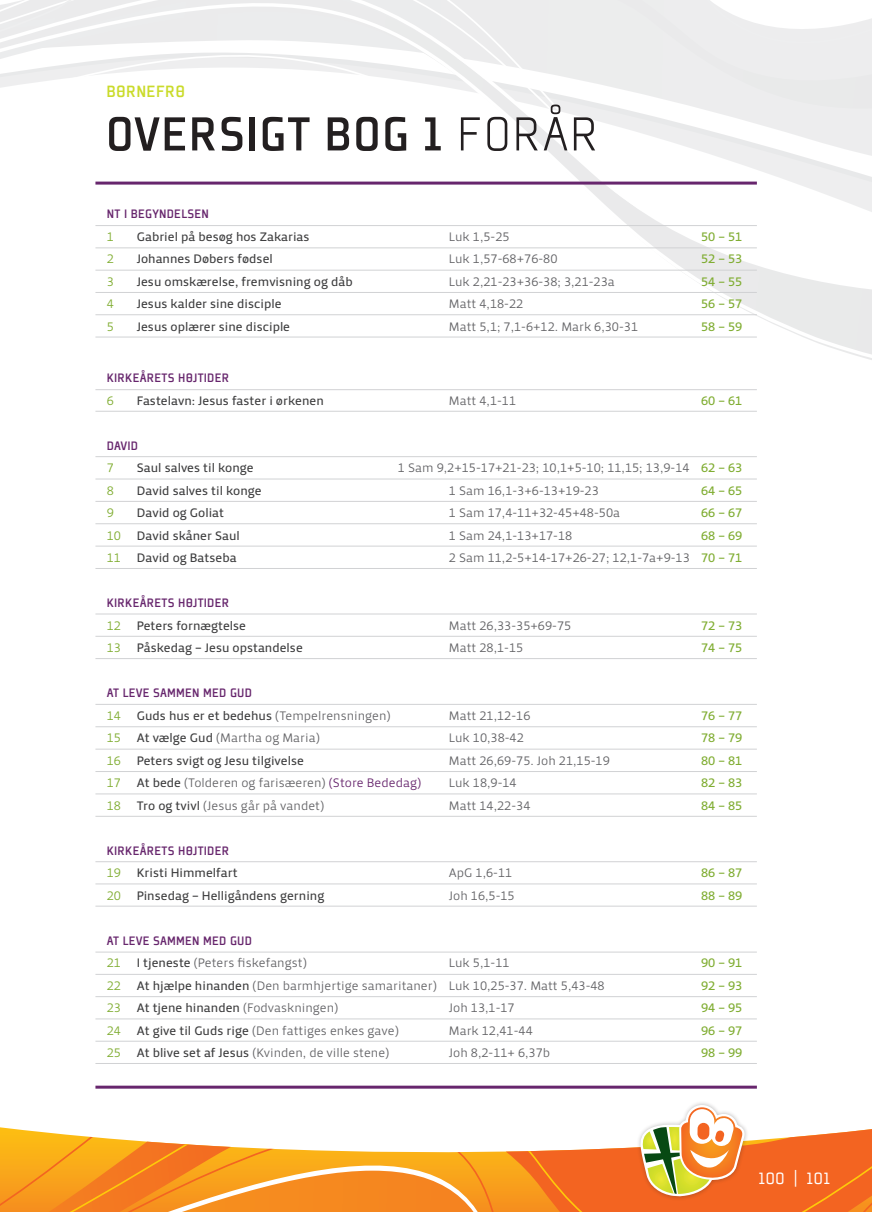
<style>
.page{position:relative;width:872px;height:1212px;background:#fff}
.page>*{position:absolute;margin:0;border:0;box-sizing:border-box;transform-origin:0 0}
.t1{font:500 52.5px "Plexes Pro";letter-spacing:.015em;color:#231f20}
.t2{font:500 18px "Plexes Pro";letter-spacing:.015em;color:#cadb2a}
.t3{font:18px "Plexes Pro";color:#fff}
.t4{font:500 13.5px "Plexes Pro";letter-spacing:.015em;color:#67266d}
.t5{font:12.75px "Priva One Pro";color:#636366}
.t6{font:12.75px "Priva Two Pro";color:#3e3e3f}
.t7{font:12.75px "Priva Two Pro";color:#80ad32}
.t8{font:12.75px "Priva One Pro";color:#80ad32}
.s1{font-weight:300}
.s2{font-family:"Priva Two Pro";color:#80ad32}
.s3{font-family:"Priva One Pro";color:#80ad32}
.s4{font-family:"Priva One Pro";color:#636366}
.s5{color:#80ad32}
.s6{font-family:"Priva Two Pro";color:#3e3e3f}
.s7{color:#67266d}
</style>
<div class="page">
<svg style="left:95px;top:278px;width:777px;height:133px"></svg>
<svg style="left:0;top:56px;width:872px;height:222px"></svg>
<svg style="left:0;top:0;width:872px;height:56px;fill:#eceded"></svg>
<svg style="left:95px;top:1088px;width:662px;height:1px"></svg>
<svg style="left:0;top:1103px;width:872px;height:109px"></svg>
<hr style="left:95px;top:182px;width:662px;height:3px;background:#67266d">
<hr style="left:95px;top:1085px;width:662px;height:3px;background:#67266d">
<hr style="left:95px;top:248px;width:662px;height:1px;background:#d1d2d4">
<hr style="left:95px;top:270px;width:662px;height:1px;background:#d1d2d4">
<hr style="left:95px;top:292px;width:662px;height:1px;background:#d1d2d4">
<hr style="left:95px;top:314px;width:662px;height:1px;background:#d1d2d4">
<hr style="left:95px;top:337px;width:662px;height:1px;background:#d1d2d4">
<hr style="left:95px;top:389px;width:662px;height:1px;background:#d1d2d4">
<hr style="left:95px;top:411px;width:662px;height:1px;background:#d1d2d4">
<hr style="left:95px;top:456px;width:662px;height:1px;background:#d1d2d4">
<hr style="left:95px;top:479px;width:662px;height:1px;background:#d1d2d4">
<hr style="left:95px;top:501px;width:662px;height:1px;background:#d1d2d4">
<hr style="left:95px;top:523px;width:662px;height:1px;background:#d1d2d4">
<hr style="left:95px;top:546px;width:662px;height:1px;background:#d1d2d4">
<hr style="left:95px;top:568px;width:662px;height:1px;background:#d1d2d4">
<hr style="left:95px;top:614px;width:662px;height:1px;background:#d1d2d4">
<hr style="left:95px;top:636px;width:662px;height:1px;background:#d1d2d4">
<hr style="left:95px;top:658px;width:662px;height:1px;background:#d1d2d4">
<hr style="left:95px;top:704px;width:662px;height:1px;background:#d1d2d4">
<hr style="left:95px;top:726px;width:662px;height:1px;background:#d1d2d4">
<hr style="left:95px;top:749px;width:662px;height:1px;background:#d1d2d4">
<hr style="left:95px;top:771px;width:662px;height:1px;background:#d1d2d4">
<hr style="left:95px;top:794px;width:662px;height:1px;background:#d1d2d4">
<hr style="left:95px;top:816px;width:662px;height:1px;background:#d1d2d4">
<hr style="left:95px;top:861px;width:662px;height:1px;background:#d1d2d4">
<hr style="left:95px;top:884px;width:662px;height:1px;background:#d1d2d4">
<hr style="left:95px;top:906px;width:662px;height:1px;background:#d1d2d4">
<hr style="left:95px;top:952px;width:662px;height:1px;background:#d1d2d4">
<hr style="left:95px;top:974px;width:662px;height:1px;background:#d1d2d4">
<hr style="left:95px;top:996px;width:662px;height:1px;background:#d1d2d4">
<hr style="left:95px;top:1019px;width:662px;height:1px;background:#d1d2d4">
<hr style="left:95px;top:1041px;width:662px;height:1px;background:#d1d2d4">
<hr style="left:95px;top:1063px;width:662px;height:1px;background:#d1d2d4">
<hr style="left:95px;top:225px;width:662px;height:1px;background:#d1d2d4">
<h2 class="t2" style="left:106px;top:80px;width:78px">BØRNEFRØ</h2>
<h1 class="t1" style="left:106px;top:102px;width:494px">OVERSIGT BOG 1 <span class="s1">FORÅR</span></h1>
<p class="t4" style="left:107px;top:206px;width:61px">NT I BEGYNDELSEN</p>
<p class="t8" style="left:107px;top:228px;width:9px">1</p>
<p class="t6" style="left:137px;top:228px;width:174px">Gabriel på besøg hos Zakarias</p>
<p class="t5" style="left:449px;top:228px;width:62px">Luk 1,5-25</p>
<p class="t7" style="left:701px;top:228px;width:43px">50 – 51</p>
<p class="t8" style="left:107px;top:251px;width:9px">2</p>
<p class="t6" style="left:137px;top:251px;width:138px">Johannes Døbers fødsel</p>
<p class="t5" style="left:449px;top:251px;width:110px">Luk 1,57-68+76-80</p>
<p class="t7" style="left:701px;top:251px;width:43px">52 – 53</p>
<p class="t8" style="left:107px;top:273px;width:9px">3</p>
<p class="t6" style="left:137px;top:273px;width:217px">Jesu omskærelse, fremvisning og dåb</p>
<p class="t5" style="left:449px;top:273px;width:167px">Luk 2,21-23+36-38; 3,21-23a</p>
<p class="t7" style="left:701px;top:273px;width:43px">54 – 55</p>
<p class="t8" style="left:107px;top:296px;width:9px">4</p>
<p class="t6" style="left:137px;top:296px;width:146px">Jesus kalder sine disciple</p>
<p class="t5" style="left:449px;top:296px;width:76px">Matt 4,18-22</p>
<p class="t7" style="left:701px;top:296px;width:43px">56 – 57</p>
<p class="t8" style="left:107px;top:318px;width:9px">5</p>
<p class="t6" style="left:137px;top:318px;width:155px">Jesus oplærer sine disciple</p>
<p class="t5" style="left:449px;top:318px;width:191px">Matt 5,1; 7,1-6+12. Mark 6,30-31</p>
<p class="t7" style="left:701px;top:318px;width:43px">58 – 59</p>
<p class="t4" style="left:107px;top:370px;width:48px">KIRKEÅRETS</p>
<p class="t4" style="left:178px;top:370px;width:37px">HØJTIDER</p>
<p class="t8" style="left:107px;top:392px;width:9px">6</p>
<p class="t6" style="left:137px;top:392px;width:188px">Fastelavn: Jesus faster i ørkenen</p>
<p class="t5" style="left:449px;top:392px;width:69px">Matt 4,1-11</p>
<p class="t7" style="left:701px;top:392px;width:43px">60 – 61</p>
<p class="t4" style="left:107px;top:437px;width:31px">DAVID</p>
<p class="t8" style="left:107px;top:460px;width:9px">7</p>
<p class="t6" style="left:137px;top:460px;width:118px">Saul salves til konge</p>
<p class="t5" style="left:398px;top:460px;width:346px">1 Sam 9,2+15-17+21-23; 10,1+5-10; 11,15; 13,9-14 <span class="s2">62 – 63</span></p>
<p class="t8" style="left:107px;top:482px;width:9px">8</p>
<p class="t6" style="left:137px;top:482px;width:126px">David salves til konge</p>
<p class="t5" style="left:449px;top:482px;width:151px">1 Sam 16,1-3+6-13+19-23</p>
<p class="t7" style="left:701px;top:482px;width:43px">64 – 65</p>
<p class="t8" style="left:107px;top:505px;width:9px">9</p>
<p class="t6" style="left:137px;top:505px;width:89px">David og Goliat</p>
<p class="t5" style="left:449px;top:505px;width:173px">1 Sam 17,4-11+32-45+48-50a</p>
<p class="t7" style="left:701px;top:505px;width:43px">66 – 67</p>
<p class="t6" style="left:107px;top:527px;width:135px"><span class="s3">10</span> David skåner Saul</p>
<p class="t5" style="left:449px;top:527px;width:125px">1 Sam 24,1-13+17-18</p>
<p class="t7" style="left:701px;top:527px;width:43px">68 – 69</p>
<p class="t6" style="left:107px;top:550px;width:131px"><span class="s3">11</span> David og Batseba</p>
<p class="t5" style="left:449px;top:550px;width:295px">2 Sam 11,2-5+14-17+26-27; 12,1-7a+9-13 <span class="s2">70 – 71</span></p>
<p class="t4" style="left:107px;top:595px;width:48px">KIRKEÅRETS</p>
<p class="t4" style="left:178px;top:595px;width:37px">HØJTIDER</p>
<p class="t6" style="left:107px;top:617px;width:141px"><span class="s3">12</span> Peters fornægtelse</p>
<p class="t5" style="left:449px;top:617px;width:124px">Matt 26,33-35+69-75</p>
<p class="t7" style="left:701px;top:617px;width:43px">72 – 73</p>
<p class="t6" style="left:107px;top:640px;width:198px"><span class="s3">13</span> Påskedag – Jesu opstandelse</p>
<p class="t5" style="left:449px;top:640px;width:76px">Matt 28,1-15</p>
<p class="t7" style="left:701px;top:640px;width:43px">74 – 75</p>
<p class="t4" style="left:107px;top:685px;width:24px">AT LEVE</p>
<p class="t4" style="left:153px;top:685px;width:98px">SAMMEN MED GUD</p>
<p class="t6" style="left:107px;top:707px;width:285px"><span class="s3">14</span> Guds hus er et bedehus <span class="s4">(Tempelrensningen)</span></p>
<p class="t5" style="left:449px;top:707px;width:83px">Matt 21,12-16</p>
<p class="t7" style="left:701px;top:707px;width:43px">76 – 77</p>
<p class="t5" style="left:107px;top:730px;width:214px"><span class="s5">15</span> <span class="s6">At vælge Gud</span> (Martha og Maria)</p>
<p class="t5" style="left:449px;top:730px;width:76px">Luk 10,38-42</p>
<p class="t7" style="left:701px;top:730px;width:43px">78 – 79</p>
<p class="t6" style="left:107px;top:752px;width:199px"><span class="s3">16</span> Peters svigt og Jesu tilgivelse</p>
<p class="t5" style="left:449px;top:752px;width:162px">Matt 26,69-75. Joh 21,15-19</p>
<p class="t7" style="left:701px;top:752px;width:43px">80 – 81</p>
<p class="t5" style="left:107px;top:775px;width:316px"><span class="s5">17</span> <span class="s6">At bede</span> (Tolderen og farisæeren) <span class="s7">(Store Bededag)</span></p>
<p class="t5" style="left:449px;top:775px;width:69px">Luk 18,9-14</p>
<p class="t7" style="left:701px;top:775px;width:43px">82 – 83</p>
<p class="t5" style="left:107px;top:797px;width:219px"><span class="s5">18</span> <span class="s6">Tro og tvivl</span> (Jesus går på vandet)</p>
<p class="t5" style="left:449px;top:797px;width:83px">Matt 14,22-34</p>
<p class="t7" style="left:701px;top:797px;width:43px">84 – 85</p>
<p class="t4" style="left:107px;top:842px;width:48px">KIRKEÅRETS</p>
<p class="t4" style="left:178px;top:842px;width:37px">HØJTIDER</p>
<p class="t6" style="left:107px;top:865px;width:132px"><span class="s3">19</span> Kristi Himmelfart</p>
<p class="t5" style="left:449px;top:865px;width:65px">ApG 1,6-11</p>
<p class="t7" style="left:701px;top:865px;width:43px">86 – 87</p>
<p class="t6" style="left:107px;top:887px;width:219px"><span class="s3">20</span> Pinsedag – Helligåndens gerning</p>
<p class="t5" style="left:449px;top:887px;width:67px">Joh 16,5-15</p>
<p class="t7" style="left:701px;top:887px;width:43px">88 – 89</p>
<p class="t4" style="left:107px;top:932px;width:24px">AT LEVE</p>
<p class="t4" style="left:153px;top:932px;width:98px">SAMMEN MED GUD</p>
<p class="t5" style="left:107px;top:955px;width:202px"><span class="s5">21</span> <span class="s6">I tjeneste</span> (Peters fiskefangst)</p>
<p class="t5" style="left:449px;top:955px;width:62px">Luk 5,1-11</p>
<p class="t7" style="left:701px;top:955px;width:43px">90 – 91</p>
<p class="t5" style="left:107px;top:977px;width:499px"><span class="s5">22</span> <span class="s6">At hjælpe hinanden</span> (Den barmhjertige samaritaner) Luk 10,25-37. Matt 5,43-48</p>
<p class="t7" style="left:701px;top:977px;width:43px">92 – 93</p>
<p class="t6" style="left:107px;top:1000px;width:233px"><span class="s3">23</span> At tjene hinanden <span class="s4">(Fodvaskningen)</span></p>
<p class="t5" style="left:449px;top:1000px;width:67px">Joh 13,1-17</p>
<p class="t7" style="left:701px;top:1000px;width:43px">94 – 95</p>
<p class="t5" style="left:107px;top:1022px;width:294px"><span class="s5">24</span> <span class="s6">At give til Guds rige</span> (Den fattiges enkes gave)</p>
<p class="t5" style="left:449px;top:1022px;width:85px">Mark 12,41-44</p>
<p class="t7" style="left:701px;top:1022px;width:43px">96 – 97</p>
<p class="t5" style="left:107px;top:1045px;width:284px"><span class="s5">25</span> <span class="s6">At blive set af Jesus</span> (Kvinden, de ville stene)</p>
<p class="t5" style="left:449px;top:1045px;width:103px">Joh 8,2-11+ 6,37b</p>
<p class="t7" style="left:701px;top:1045px;width:43px">98 – 99</p>
<h2 class="t3" style="left:758px;top:1167px;width:74px">100 | 101</h2>
</div>
